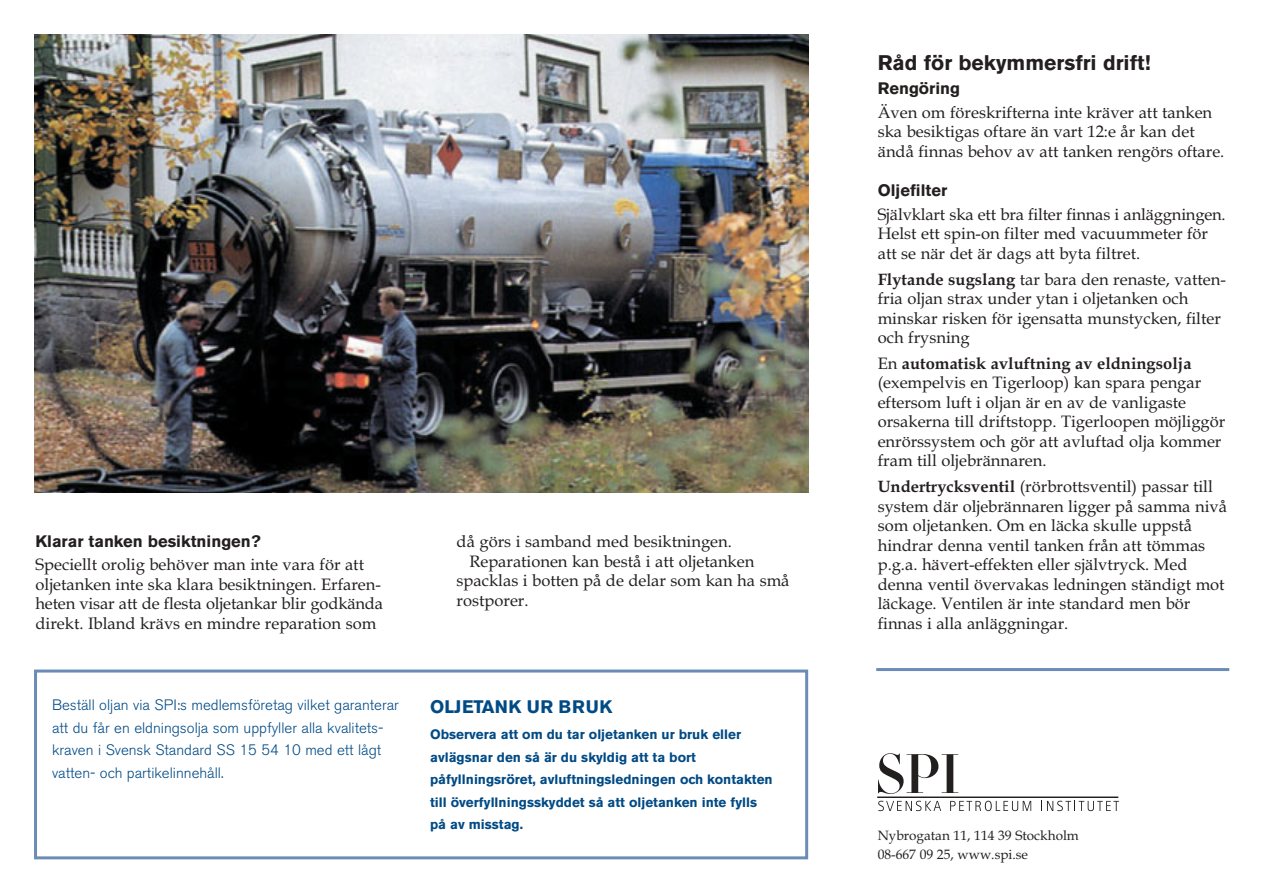
<style>
.page{position:relative;width:1262px;height:893px;background:#fff}
.page>*{position:absolute;margin:0;border:0;box-sizing:border-box;transform-origin:0 0}
.t1{font:700 21px "Akzidenz Grotesk BE";color:#231f1f}
.t2{font:700 18px "Akzidenz Grotesk BE";letter-spacing:.04em;color:#004a85}
.t3{font:16.5px/19.5px "Book Antiqua";color:#231f1f}
.t4{font:700 16.5px "Akzidenz Grotesk BE";color:#231f1f}
.t5{font:300 15px/22.5px "Akzidenz Grotesk BE";color:#004a85}
.t6{font:700 13.5px/22.5px "Akzidenz Grotesk BE";color:#004a85}
.t7{font:13.5px/19.5px "Book Antiqua";color:#231f1f}
.s1{font-weight:700}
</style>
<div class="page">
<img style="left:34px;top:34px;width:774px;height:458px">
<div style="left:34px;top:669px;width:774px;height:190px;border:3px solid #6c8cb8"></div>
<svg style="left:878px;top:753px;width:80px;height:41px"></svg>
<hr style="left:877px;top:796px;width:241px;height:2px;background:#231f1f">
<svg style="left:878px;top:800px;width:63px;height:11px"></svg>
<svg style="left:950px;top:800px;width:81px;height:11px"></svg>
<svg style="left:1041px;top:800px;width:78px;height:11px"></svg>
<hr style="left:876px;top:668px;width:353px;height:3px;background:#6c8cb8">
<p class="t4" style="left:36px;top:535px;width:227px">Klarar tanken besiktningen?</p>
<p class="t3" style="left:36px;top:557px;width:349px">Speciellt orolig behöver man inte vara för att oljetanken inte ska klara besiktningen. Erfaren&shy;heten visar att de flesta oljetankar blir godkända direkt. Ibland krävs en mindre reparation som</p>
<p class="t3" style="left:456px;top:533px;width:277px">då görs i samband med besiktningen.</p>
<p class="t3" style="left:469px;top:553px;width:286px">Reparationen kan bestå i att oljetanken</p>
<p class="t3" style="left:456px;top:572px;width:334px">spacklas i botten på de delar som kan ha små</p>
<p class="t3" style="left:456px;top:592px;width:73px">rostporer.</p>
<p class="t5" style="left:52px;top:695px;width:348px">Beställ oljan via SPI:s medlemsföretag vilket garanterar att du får en eldningsolja som uppfyller alla kvalitets&shy;kraven i Svensk Standard SS 15 54 10 med ett lågt vatten- och partikelinnehåll.</p>
<p class="t2" style="left:430px;top:700px;width:184px">OLJETANK UR BRUK</p>
<p class="t6" style="left:430px;top:724px;width:344px">Observera att om du tar oljetanken ur bruk eller avlägsnar den så är du skyldig att ta bort påfyllningsröret, avluftningsledningen och kontakten till överfyllningsskyddet så att oljetanken inte fylls på av misstag.</p>
<p class="t1" style="left:877px;top:55px;width:274px">Råd för bekymmersfri drift!</p>
<p class="t4" style="left:877px;top:82px;width:84px">Rengöring</p>
<p class="t3" style="left:877px;top:104px;width:348px">Även om föreskrifterna inte kräver att tanken ska besiktigas oftare än vart 12:e år kan det ändå finnas behov av att tanken rengörs oftare.</p>
<p class="t4" style="left:877px;top:184px;width:71px">Oljefilter</p>
<p class="t3" style="left:877px;top:206px;width:349px">Självklart ska ett bra filter finnas i anläggningen.<br>Helst ett spin-on filter med vacuummeter för att se när det är dags att byta filtret.</p>
<p class="t3" style="left:877px;top:271px;width:350px"><span class="s1">Flytande sugslang</span> tar bara den renaste, vatten&shy;fria oljan strax under ytan i oljetanken och minskar risken för igensatta munstycken, filter och frysning</p>
<p class="t3" style="left:877px;top:355px;width:349px">En <span class="s1">automatisk avluftning av eldningsolja </span>(exempelvis en Tigerloop) kan spara pengar eftersom luft i oljan är en av de vanligaste orsakerna till driftstopp. Tigerloopen möjliggör enrörssystem och gör att avluftad olja kommer fram till oljebrännaren.</p>
<p class="t3" style="left:877px;top:479px;width:351px"><span class="s1">Undertrycksventil</span> (rörbrottsventil) passar till system där oljebrännaren ligger på samma nivå som oljetanken. Om en läcka skulle uppstå hindrar denna ventil tanken från att tömmas p.g.a. hävert-effekten eller självtryck. Med denna ventil övervakas ledningen ständigt mot läckage. Ventilen är inte standard men bör finnas i alla anläggningar.</p>
<p class="t7" style="left:877px;top:827px;width:203px">Nybrogatan 11, 114 39 Stockholm<br>08-667 09 25, www.spi.se</p>
</div>
